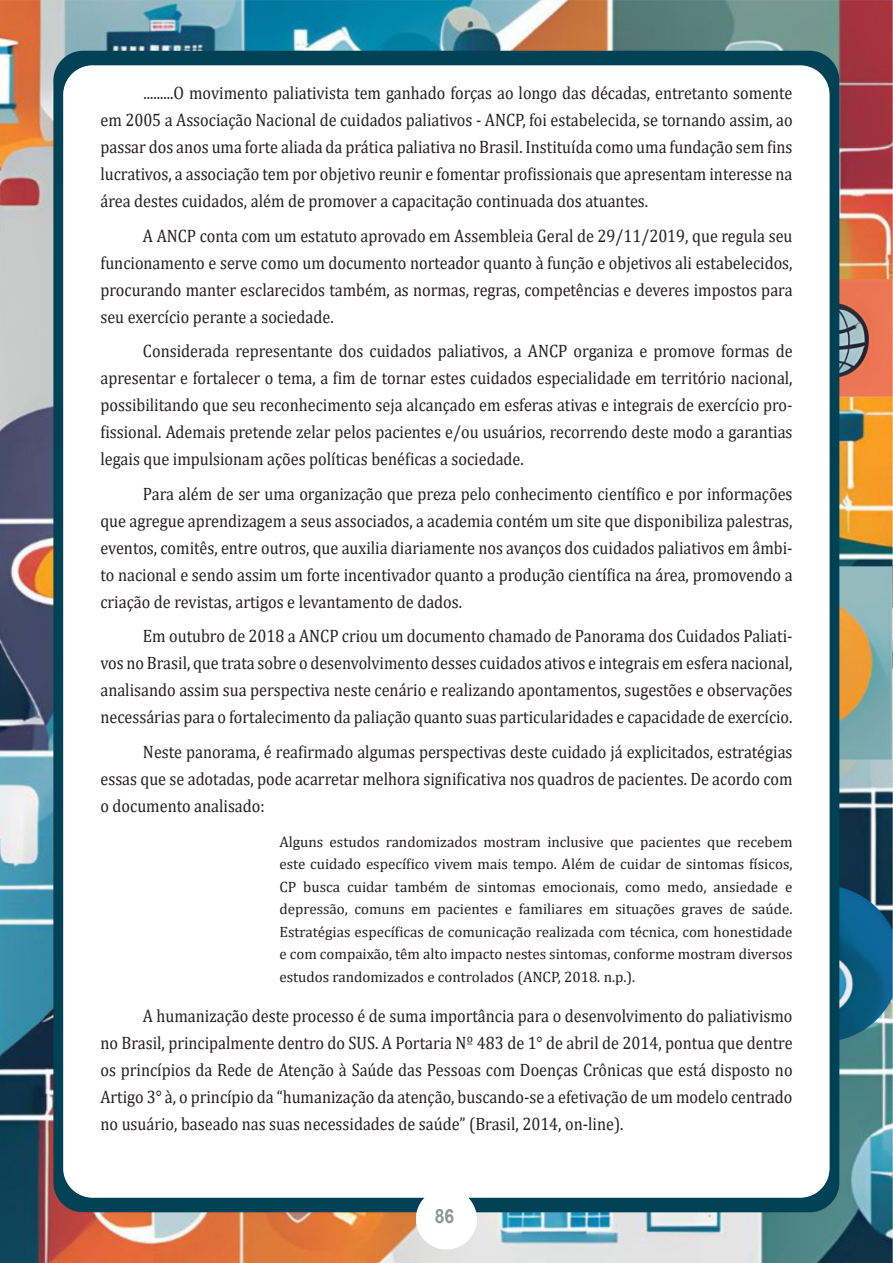
<style>
.page{position:relative;width:893px;height:1263px;background:#fff}
.page>*{position:absolute;margin:0;border:0;box-sizing:border-box;transform-origin:0 0}
.t1{font:700 19.5px "Arial";color:#939598;scale:.9 1}
.texto_01{font:18px/27px "Cambria";color:#231f20;text-align:justify;scale:.9 1}
.Citação_atual{font:15px/22.5px "Cambria";color:#231f20;text-align:justify}
</style>
<div class="page">
<img style="left:0;top:0;width:893px;height:1263px">
<p class="texto_01" style="left:100px;top:79px;width:770px;text-indent:43px">.........O movimento paliativista tem ganhado forças ao longo das décadas, entretanto somente em 2005 a Associação Nacional de cuidados paliativos - ANCP, foi estabelecida, se tornando assim, ao passar dos anos uma forte aliada da prática paliativa no Brasil. Instituída como uma fundação sem fins lucrativos, a associação tem por objetivo reunir e fomentar profissionais que apresentam interesse na área destes cuidados, além de promover a capacitação continuada dos atuantes.</p>
<p class="texto_01" style="left:100px;top:222px;width:770px;text-indent:43px">A ANCP conta com um estatuto aprovado em Assembleia Geral de 29/11/2019, que regula seu funcionamento e serve como um documento norteador quanto à função e objetivos ali estabelecidos, procurando manter esclarecidos também, as normas, regras, competências e deveres impostos para seu exercício perante a sociedade.</p>
<p class="texto_01" style="left:100px;top:337px;width:771px;text-indent:43px">Considerada representante dos cuidados paliativos, a ANCP organiza e promove formas de apresentar e fortalecer o tema, a fim de tornar estes cuidados especialidade em território nacional, possibilitando que seu reconhecimento seja alcançado em esferas ativas e integrais de exercício pro&shy;fissional. Ademais pretende zelar pelos pacientes e/ou usuários, recorrendo deste modo a garantias legais que impulsionam ações políticas benéficas a sociedade.</p>
<p class="texto_01" style="left:100px;top:480px;width:770px;text-indent:43px">Para além de ser uma organização que preza pelo conhecimento científico e por informações que agregue aprendizagem a seus associados, a academia contém um site que disponibiliza palestras, eventos, comitês, entre outros, que auxilia diariamente nos avanços dos cuidados paliativos em âmbi&shy;to nacional e sendo assim um forte incentivador quanto a produção científica na área, promovendo a criação de revistas, artigos e levantamento de dados.</p>
<p class="texto_01" style="left:100px;top:622px;width:770px;text-indent:43px">Em outubro de 2018 a ANCP criou um documento chamado de Panorama dos Cuidados Paliati&shy;vos no Brasil, que trata sobre o desenvolvimento desses cuidados ativos e integrais em esfera nacional, analisando assim sua perspectiva neste cenário e realizando apontamentos, sugestões e observações necessárias para o fortalecimento da paliação quanto suas particularidades e capacidade de exercício.</p>
<p class="texto_01" style="left:100px;top:738px;width:770px;text-indent:43px">Neste panorama, é reafirmado algumas perspectivas deste cuidado já explicitados, estratégias essas que se adotadas, pode acarretar melhora significativa nos quadros de pacientes. De acordo com o documento analisado:</p>
<p class="Citação_atual" style="left:279px;top:830px;width:515px">Alguns estudos randomizados mostram inclusive que pacientes que recebem este cuidado específico vivem mais tempo. Além de cuidar de sintomas físicos, CP busca cuidar também de sintomas emocionais, como medo, ansiedade e depressão, comuns em pacientes e familiares em situações graves de saúde.<br>Estratégias específicas de comunicação realizada com técnica, com honestidade e com compaixão, têm alto impacto nestes sintomas, conforme mostram diversos estudos randomizados e controlados (ANCP, 2018. n.p.).</p>
<p class="texto_01" style="left:100px;top:1002px;width:770px;text-indent:43px">A humanização deste processo é de suma importância para o desenvolvimento do paliativismo no Brasil, principalmente dentro do SUS. A Portaria Nº 483 de 1° de abril de 2014, pontua que dentre os princípios da Rede de Atenção à Saúde das Pessoas com Doenças Crônicas que está disposto no Artigo 3° à, o princípio da “humanização da atenção, buscando-se a efetivação de um modelo centrado no usuário, baseado nas suas necessidades de saúde” (Brasil, 2014, on-line).</p>
<p class="t1" style="left:435px;top:1202px;width:23px">86</p>
</div>
